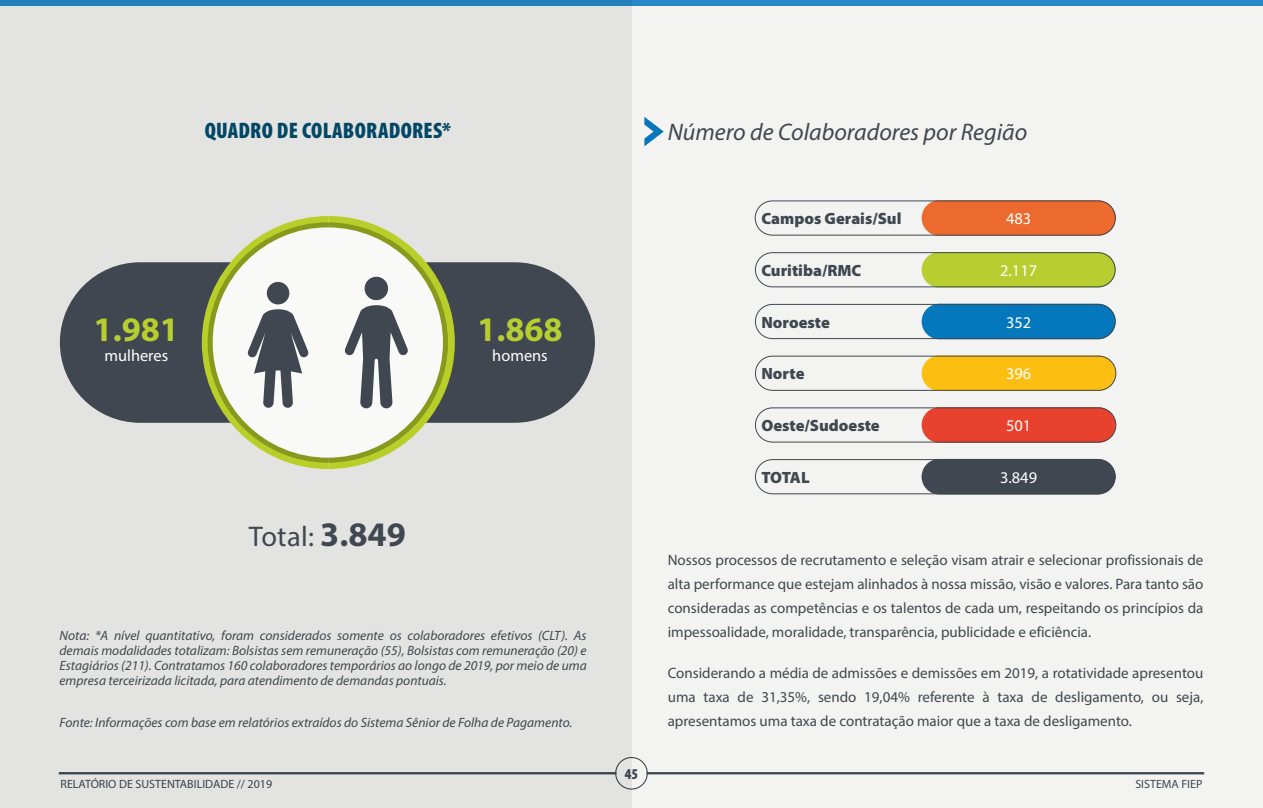
<style>
.page{position:relative;width:1263px;height:808px;background:#f3f4f1}
.page>*{position:absolute;margin:0;border:0;box-sizing:border-box;transform-origin:0 0}
.t1{font:700 34.5px "Myriad Pro";color:#b6ce2f}
.t2{font:28.5px "Myriad Pro";letter-spacing:.01em;color:#414750}
.t3{font:italic 24px "Myriad Pro";color:#414750}
.t4{font:900 condensed 22.5px "Myriad Pro";letter-spacing:.015em;color:#024766}
.t5{font:900 16.35px "Myriad Pro";color:#414750}
.t6{font:16.35px "Myriad Pro";color:#fff}
.t7{font:15px/24px "Myriad Pro";color:#414750;text-align:justify}
.t8{font:900 condensed 15px "Myriad Pro";color:#3f4750}
.t9{font:italic 13.5px/15px "Myriad Pro";color:#414750;text-align:justify}
.t10{font:12px "Myriad Pro";color:#3f4750}
.s1{font-weight:700;font-size:34.5px}
</style>
<div class="page">
<svg style="left:632px;top:757px;width:573px;height:33px"></svg>
<div style="left:0;top:0;width:1263px;height:6px;background:#2789ca"></div>
<div style="left:0;top:0;width:632px;height:808px;background:#e3e4e1"></div>
<div style="left:60px;top:262px;width:535px;height:161px;background:#414750;border-radius:80px"></div>
<svg style="left:202px;top:216px;width:253px;height:253px"></svg>
<div style="left:365px;top:277px;width:23px;height:23px;background:#414750;border-radius:50%"></div>
<div style="left:922px;top:200px;width:194px;height:36px;background:#ed6a2e;border-radius:18px"></div>
<div style="left:755px;top:201px;width:360px;height:34px;border:1px solid #414750;border-radius:17px"></div>
<div style="left:922px;top:252px;width:194px;height:36px;background:#b8ce30;border-radius:18px"></div>
<div style="left:755px;top:252px;width:360px;height:35px;border:1px solid #414750;border-radius:17px"></div>
<div style="left:922px;top:304px;width:194px;height:35px;background:#0578bd;border-radius:18px"></div>
<div style="left:755px;top:304px;width:360px;height:35px;border:1px solid #414750;border-radius:17px"></div>
<div style="left:922px;top:355px;width:194px;height:36px;background:#fcbf11;border-radius:18px"></div>
<div style="left:755px;top:356px;width:361px;height:35px;border:1px solid #414750;border-radius:17px"></div>
<div style="left:922px;top:407px;width:194px;height:36px;background:#e8412d;border-radius:18px"></div>
<div style="left:755px;top:407px;width:361px;height:35px;border:1px solid #414750;border-radius:17px"></div>
<div style="left:755px;top:459px;width:360px;height:35px;border:1px solid #414750;border-radius:17px"></div>
<div style="left:921px;top:459px;width:194px;height:35px;background:#404750;border-radius:18px"></div>
<svg style="left:644px;top:117px;width:20px;height:29px"></svg>
<h3 class="t4" style="left:205px;top:116px;width:248px">QUADRO DE COLABORADORES*</h3>
<h1 class="t1" style="left:94px;top:307px;width:87px">1.981</h1>
<h1 class="t1" style="left:477px;top:307px;width:87px">1.868</h1>
<p class="t6" style="left:104px;top:345px;width:65px">mulheres</p>
<p class="t6" style="left:492px;top:345px;width:57px">homens</p>
<h2 class="t2" style="left:249px;top:519px;width:158px">Total: <span class="s1">3.849</span></h2>
<p class="t9" style="left:60px;top:627px;width:529px">Nota: *A nível quantitativo, foram considerados somente os colaboradores efetivos (CLT). As demais modalidades totalizam: Bolsistas sem remuneração (55), Bolsistas com remuneração (20) e Estagiários (211). Contratamos 160 colaboradores temporários ao longo de 2019, por meio de uma empresa terceirizada licitada, para atendimento de demandas pontuais.</p>
<p class="t9" style="left:60px;top:715px;width:514px">Fonte: Informações com base em relatórios extraídos do Sistema Sênior de Folha de Pagamento.</p>
<h3 class="t3" style="left:668px;top:117px;width:361px">Número de Colaboradores por Região</h3>
<p class="t5" style="left:761px;top:208px;width:142px">Campos Gerais/Sul</p>
<p class="t6" style="left:1006px;top:209px;width:27px">483</p>
<p class="t5" style="left:761px;top:259px;width:101px">Curitiba/RMC</p>
<p class="t6" style="left:1000px;top:260px;width:38px">2.117</p>
<p class="t5" style="left:761px;top:311px;width:70px">Noroeste</p>
<p class="t6" style="left:1006px;top:312px;width:27px">352</p>
<p class="t5" style="left:761px;top:363px;width:45px">Norte</p>
<p class="t6" style="left:1006px;top:364px;width:27px">396</p>
<p class="t5" style="left:761px;top:415px;width:120px">Oeste/Sudoeste</p>
<p class="t6" style="left:1006px;top:415px;width:27px">501</p>
<p class="t5" style="left:761px;top:466px;width:50px">TOTAL</p>
<p class="t6" style="left:1000px;top:467px;width:38px">3.849</p>
<p class="t7" style="left:668px;top:548px;width:537px">Nossos processos de recrutamento e seleção visam atrair e selecionar profissionais de alta performance que estejam alinhados à nossa missão, visão e valores. Para tanto são consideradas as competências e os talentos de cada um, respeitando os princípios da impessoalidade, moralidade, transparência, publicidade e eficiência.</p>
<p class="t7" style="left:668px;top:661px;width:537px">Considerando a média de admissões e demissões em 2019, a rotatividade apresentou uma taxa de 31,35%, sendo 19,04% referente à taxa de desligamento, ou seja, apresentamos uma taxa de contratação maior que a taxa de desligamento.</p>
<p class="t8" style="left:625px;top:764px;width:15px">45</p>
<p class="t10" style="left:61px;top:776px;width:213px">RELATÓRIO DE SUSTENTABILIDADE // 2019</p>
<p class="t10" style="left:1135px;top:776px;width:68px">SISTEMA FIEP</p>
</div>
